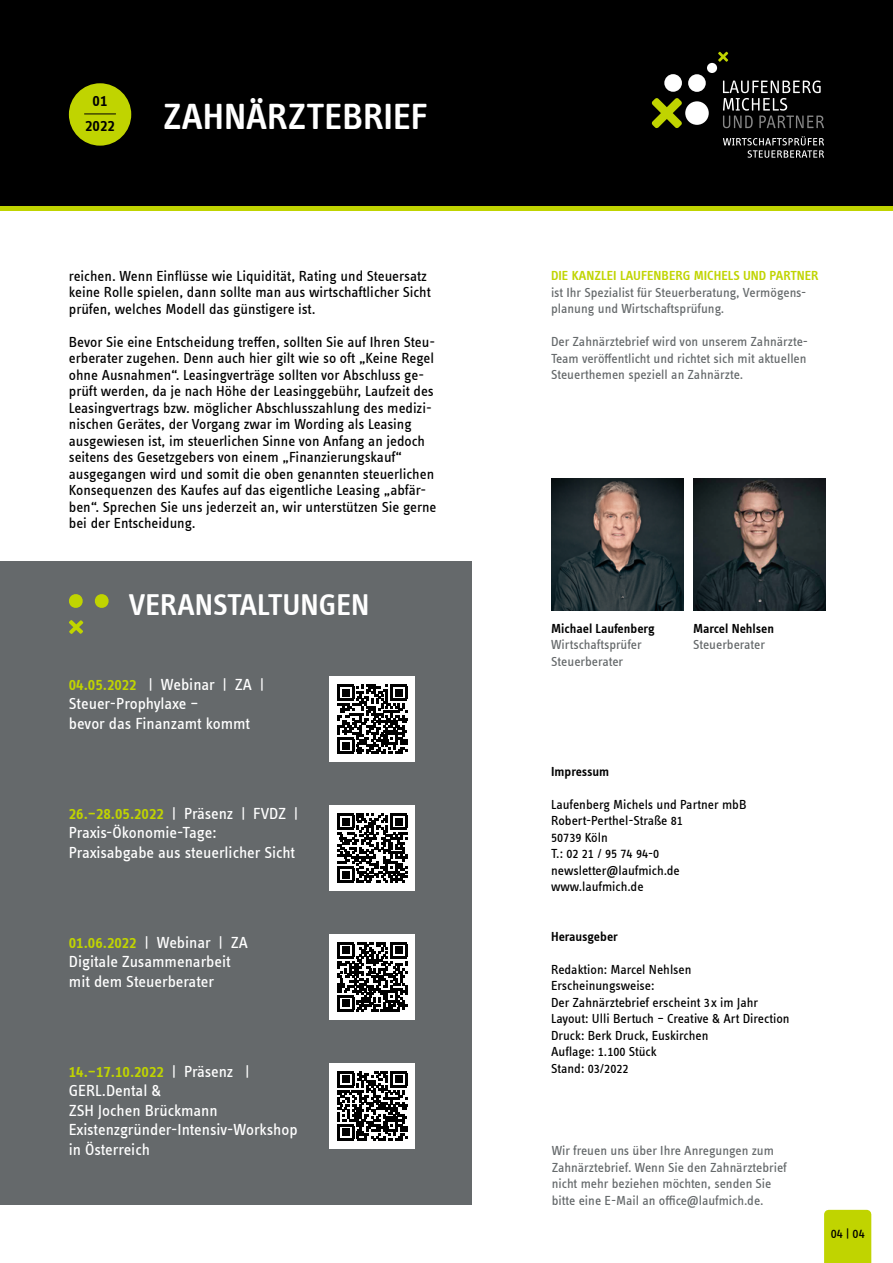
<style>
.page{position:relative;width:893px;height:1263px;background:#fff}
.page>*{position:absolute;margin:0;border:0;box-sizing:border-box;transform-origin:0 0}
.t1{font:600 37.5px "Info Text Offc Pro";color:#fff}
.t2{font:600 30.9px "Info Text Offc Pro";color:#fff}
.t3{font:16.5px/19.5px "Info Text Offc Pro";color:#fff}
.t4{font:600 16.5px/24.5px "Info Text Offc Pro";color:#000;text-align:center}
.t5{font:15px/16.5px "Info Text Offc Pro";color:#000}
.t6{font:13.5px/16.5px "Info Text Offc Pro";color:#65696b}
.t7{font:13.5px/16.5px "Info Text Offc Pro";color:#000}
.t8{font:600 13.5px "Info Text Offc Pro";color:#000}
.t9{font:600 13.5px "Info Text Offc Pro";color:#c0d400}
.s1{font-weight:600;color:#c0d400}
</style>
<div class="page">
<div style="left:0;top:0;width:893px;height:207px;background:#000"></div>
<svg style="left:723px;top:136px;width:101px;height:22px"></svg>
<svg style="left:723px;top:80px;width:101px;height:48px"></svg>
<div style="left:664px;top:74px;width:18px;height:18px;background:#fff;border-radius:50%"></div>
<div style="left:688px;top:74px;width:18px;height:18px;background:#fff;border-radius:50%"></div>
<div style="left:707px;top:63px;width:10px;height:10px;background:#fff;border-radius:50%"></div>
<svg style="left:651px;top:98px;width:31px;height:31px"></svg>
<svg style="left:718px;top:52px;width:10px;height:10px"></svg>
<div style="left:685px;top:101px;width:24px;height:24px;background:#fff;border-radius:50%"></div>
<hr style="left:0;top:207px;width:893px;height:4px;background:#c0d400">
<div style="left:824px;top:1210px;width:47px;height:53px;background:#c0d400"></div>
<img style="left:551px;top:479px;width:132px;height:131px">
<img style="left:693px;top:479px;width:132px;height:131px">
<div style="left:69px;top:83px;width:62px;height:63px;background:#c0d400;border-radius:50%"></div>
<hr style="left:84px;top:114px;width:32px;height:1px;background:#000">
<div style="left:0;top:561px;width:471px;height:644px;background:#65696b"></div>
<svg style="left:69px;top:594px;width:14px;height:14px"></svg>
<svg style="left:94px;top:594px;width:15px;height:14px"></svg>
<svg style="left:69px;top:620px;width:14px;height:14px"></svg>
<div style="left:330px;top:677px;width:85px;height:85px;background:#fff"></div>
<svg style="left:337px;top:684px;width:70px;height:70px"></svg>
<div style="left:342px;top:742px;width:7px;height:7px;background:#000"></div>
<div style="left:330px;top:805px;width:85px;height:85px;background:#fff"></div>
<svg style="left:337px;top:813px;width:70px;height:70px"></svg>
<hr style="left:337px;top:880px;width:17px;height:3px;background:#000">
<div style="left:342px;top:871px;width:7px;height:7px;background:#000"></div>
<div style="left:330px;top:934px;width:85px;height:85px;background:#fff"></div>
<svg style="left:337px;top:942px;width:70px;height:70px"></svg>
<hr style="left:337px;top:1009px;width:17px;height:3px;background:#000">
<div style="left:342px;top:1000px;width:7px;height:7px;background:#000"></div>
<div style="left:330px;top:1063px;width:85px;height:85px;background:#fff"></div>
<svg style="left:337px;top:1071px;width:70px;height:70px"></svg>
<hr style="left:337px;top:1138px;width:17px;height:3px;background:#000">
<div style="left:342px;top:1129px;width:7px;height:7px;background:#000"></div>
<p class="t4" style="left:85px;top:88px;width:31px">01<br>2022</p>
<h1 class="t1" style="left:163px;top:94px;width:266px">ZAHNÄRZTEBRIEF</h1>
<p class="t5" style="left:69px;top:267px;width:363px">reichen. Wenn Einflüsse wie Liquidität, Rating und Steuersatz keine Rolle spielen, dann sollte man aus wirtschaftlicher Sicht prüfen, welches Modell das günstigere ist.</p>
<p class="t5" style="left:69px;top:333px;width:369px">Bevor Sie eine Entscheidung treffen, sollten Sie auf Ihren Steu&shy;erberater zugehen. Denn auch hier gilt wie so oft „Keine Regel ohne Ausnahmen“. Leasingverträge sollten vor Abschluss ge&shy;prüft werden, da je nach Höhe der Leasinggebühr, Laufzeit des Leasingvertrags bzw. möglicher Abschlusszahlung des medizi&shy;nischen Gerätes, der Vorgang zwar im Wording als Leasing ausgewiesen ist, im steuerlichen Sinne von Anfang an jedoch seitens des Gesetzgebers von einem „Finanzierungskauf“ ausgegangen wird und somit die oben genannten steuerlichen Konsequenzen des Kaufes auf das eigentliche Leasing „abfär&shy;ben“. Sprechen Sie uns jederzeit an, wir unterstützen Sie gerne bei der Entscheidung.</p>
<h2 class="t2" style="left:129px;top:587px;width:242px">VERANSTALTUNGEN</h2>
<p class="t3" style="left:69px;top:674px;width:197px"><span class="s1">04.05.2022</span> | Webinar | ZA |<br>Steuer-Prophylaxe –<br>bevor das Finanzamt kommt</p>
<p class="t3" style="left:69px;top:803px;width:231px"><span class="s1">26.–28.05.2022</span> | Präsenz | FVDZ |<br>Praxis-Ökonomie-Tage:<br>Praxisabgabe aus steuerlicher Sicht</p>
<p class="t3" style="left:69px;top:932px;width:181px"><span class="s1">01.06.2022</span> | Webinar | ZA<br>Digitale Zusammenarbeit mit dem Steuerberater</p>
<p class="t3" style="left:69px;top:1061px;width:230px"><span class="s1">14.–17.10.2022</span> | Präsenz |<br>GERL.Dental &amp;<br>ZSH Jochen Brückmann<br>Existenzgründer-Intensiv-Workshop in Österreich</p>
<p class="t9" style="left:551px;top:268px;width:269px">DIE KANZLEI LAUFENBERG MICHELS UND PARTNER</p>
<p class="t6" style="left:551px;top:284px;width:257px">ist Ihr Spezialist für Steuerberatung, Vermögens&shy;planung und Wirtschaftsprüfung.</p>
<p class="t6" style="left:551px;top:333px;width:258px;text-align:justify">Der Zahnärztebrief wird von unserem Zahnärzte-Team veröffentlicht und richtet sich mit aktuellen Steuerthemen speziell an Zahnärzte.</p>
<p class="t8" style="left:551px;top:620px;width:105px">Michael Laufenberg</p>
<p class="t6" style="left:551px;top:636px;width:92px">Wirtschaftsprüfer<br>Steuerberater</p>
<p class="t8" style="left:693px;top:620px;width:82px">Marcel Nehlsen</p>
<p class="t6" style="left:693px;top:636px;width:73px">Steuerberater</p>
<p class="t8" style="left:551px;top:763px;width:60px">Impressum</p>
<p class="t7" style="left:551px;top:795px;width:197px">Laufenberg Michels und Partner mbB<br>Robert-Perthel-Straße 81<br>50739 Köln<br>T.: 02 21 / 95 74 94-0 newsletter@laufmich.de www.laufmich.de</p>
<p class="t8" style="left:551px;top:928px;width:68px">Herausgeber</p>
<p class="t7" style="left:551px;top:960px;width:240px">Redaktion: Marcel Nehlsen<br>Erscheinungsweise:<br>Der Zahnärztebrief erscheint 3 x im Jahr<br>Layout: Ulli Bertuch – Creative &amp; Art Direction<br>Druck: Berk Druck, Euskirchen<br>Auflage: 1.100 Stück<br>Stand: 03/2022</p>
<p class="t6" style="left:552px;top:1142px;width:237px">Wir freuen uns über Ihre Anregungen zum Zahnärztebrief. Wenn Sie den Zahnärztebrief nicht mehr beziehen möchten, senden Sie bitte eine E-Mail an office@laufmich.de.</p>
<p class="t7" style="left:831px;top:1224px;width:36px">04 | 04</p>
</div>
